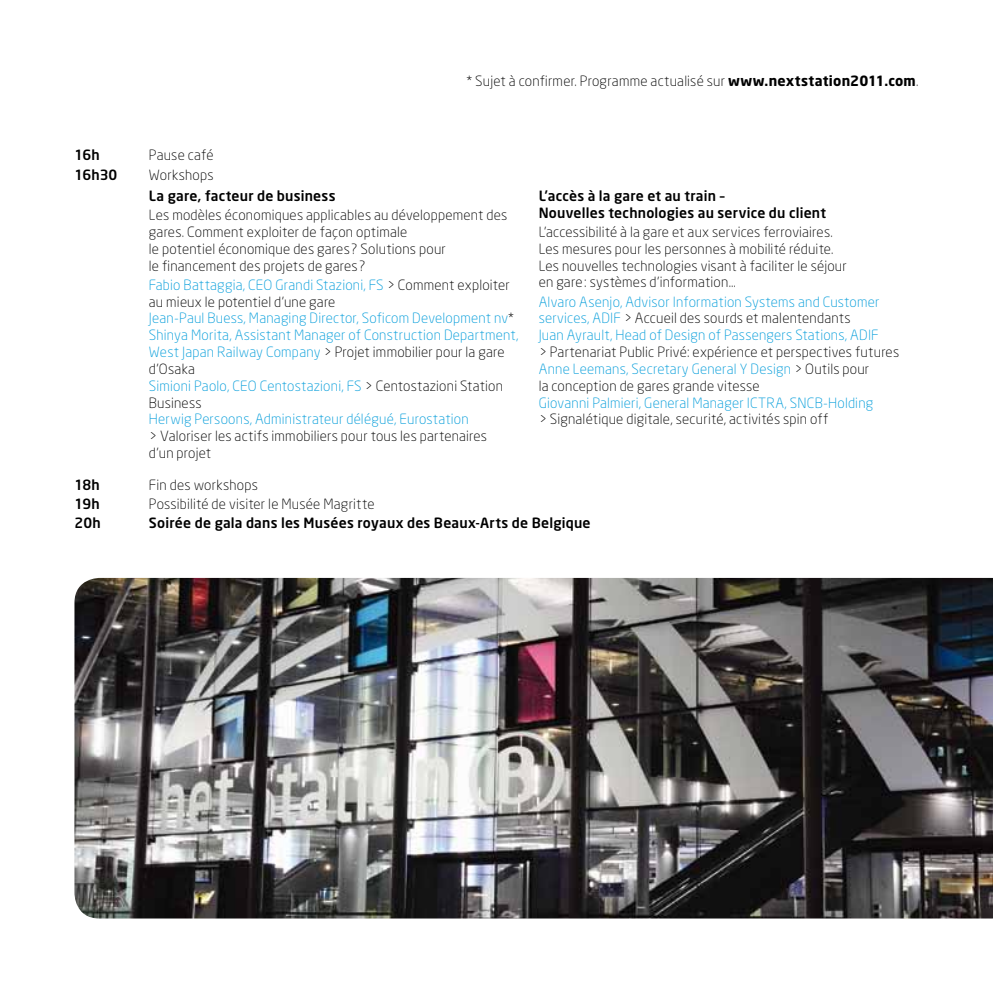
<style>
.page{position:relative;width:993px;height:993px;background:#fff}
.page>*{position:absolute;margin:0;border:0;box-sizing:border-box;transform-origin:0 0}
.t1{font:300 14px/16.8px "Neo Sans";letter-spacing:.015em;color:#000}
.t2{font:300 14px/16.8px "Neo Sans";letter-spacing:.015em;color:#009cda}
.t3{font:500 14px/16.8px "Neo Sans";letter-spacing:.015em;color:#000}
.s1{font-weight:700}
.s2{color:#000}
.s3{color:#009cda}
</style>
<div class="page">
<img style="left:74px;top:577px;width:918px;height:341px">
<p class="t1" style="left:466px;top:72px;width:453px">* Sujet à confirmer. Programme actualisé sur <span class="s1">www.nextstation2011.com</span>.</p>
<p class="t3" style="left:74px;top:146px;width:27px">16h</p>
<p class="t1" style="left:149px;top:147px;width:66px">Pause café</p>
<p class="t3" style="left:74px;top:166px;width:44px">16h30</p>
<p class="t1" style="left:149px;top:166px;width:66px">Workshops</p>
<p class="t3" style="left:149px;top:187px;width:188px">La gare, facteur de business</p>
<p class="t1" style="left:149px;top:206px;width:360px">Les modèles économiques applicables au développement des gares. Comment exploiter de façon optimale<br>le potentiel économique des gares? Solutions pour<br>le financement des projets de gares ?</p>
<p class="t2" style="left:149px;top:276px;width:371px">Fabio Battaggia, CEO Grandi Stazioni, FS <span class="s2">&gt; Comment exploiter au mieux le potentiel d’une gare<br></span>Jean-Paul Buess, Managing Director, Soficom Development nv<span class="s2">* </span>Shinya Morita, Assistant Manager of Construction Department, West Japan Railway Company <span class="s2">&gt; Projet immobilier pour la gare d’Osaka<br></span>Simioni Paolo, CEO Centostazioni, FS <span class="s2">&gt; Centostazioni Station Business</span></p>
<p class="t2" style="left:149px;top:410px;width:321px">Herwig Persoons, Administrateur délégué, Eurostation</p>
<p class="t1" style="left:149px;top:427px;width:339px">&gt; Valoriser les actifs immobiliers pour tous les partenaires d’un projet</p>
<p class="t3" style="left:538px;top:187px;width:289px">L’accès à la gare et au train –<br>Nouvelles technologies au service du client</p>
<p class="t1" style="left:538px;top:223px;width:309px">L’accessibilité à la gare et aux services ferroviaires.<br>Les mesures pour les personnes à mobilité réduite.<br>Les nouvelles technologies visant à faciliter le séjour en gare: systèmes d’information…</p>
<p class="t2" style="left:538px;top:293px;width:342px">Alvaro Asenjo, Advisor Information Systems and Customer services, ADIF <span class="s2">&gt; Accueil des sourds et malentendants<br></span>Juan Ayrault, Head of Design of Passengers Stations, ADIF</p>
<p class="t1" style="left:538px;top:343px;width:362px">&gt; Partenariat Public Privé: expérience et perspectives futures<br><span class="s3">Anne Leemans, Secretary General Y Design</span> &gt; Outils pour<br>la conception de gares grande vitesse</p>
<p class="t2" style="left:538px;top:394px;width:336px">Giovanni Palmieri, General Manager ICTRA, SNCB-Holding</p>
<p class="t1" style="left:538px;top:410px;width:291px">&gt; Signalétique digitale, securité, activités spin off</p>
<p class="t3" style="left:74px;top:475px;width:27px">18h</p>
<p class="t1" style="left:149px;top:476px;width:110px">Fin des workshops</p>
<p class="t3" style="left:74px;top:495px;width:27px">19h</p>
<p class="t1" style="left:149px;top:495px;width:227px">Possibilité de visiter le Musée Magritte</p>
<p class="t3" style="left:74px;top:514px;width:28px">20h</p>
<p class="t3" style="left:149px;top:514px;width:443px">Soirée de gala dans les Musées royaux des Beaux-Arts de Belgique</p>
</div>
